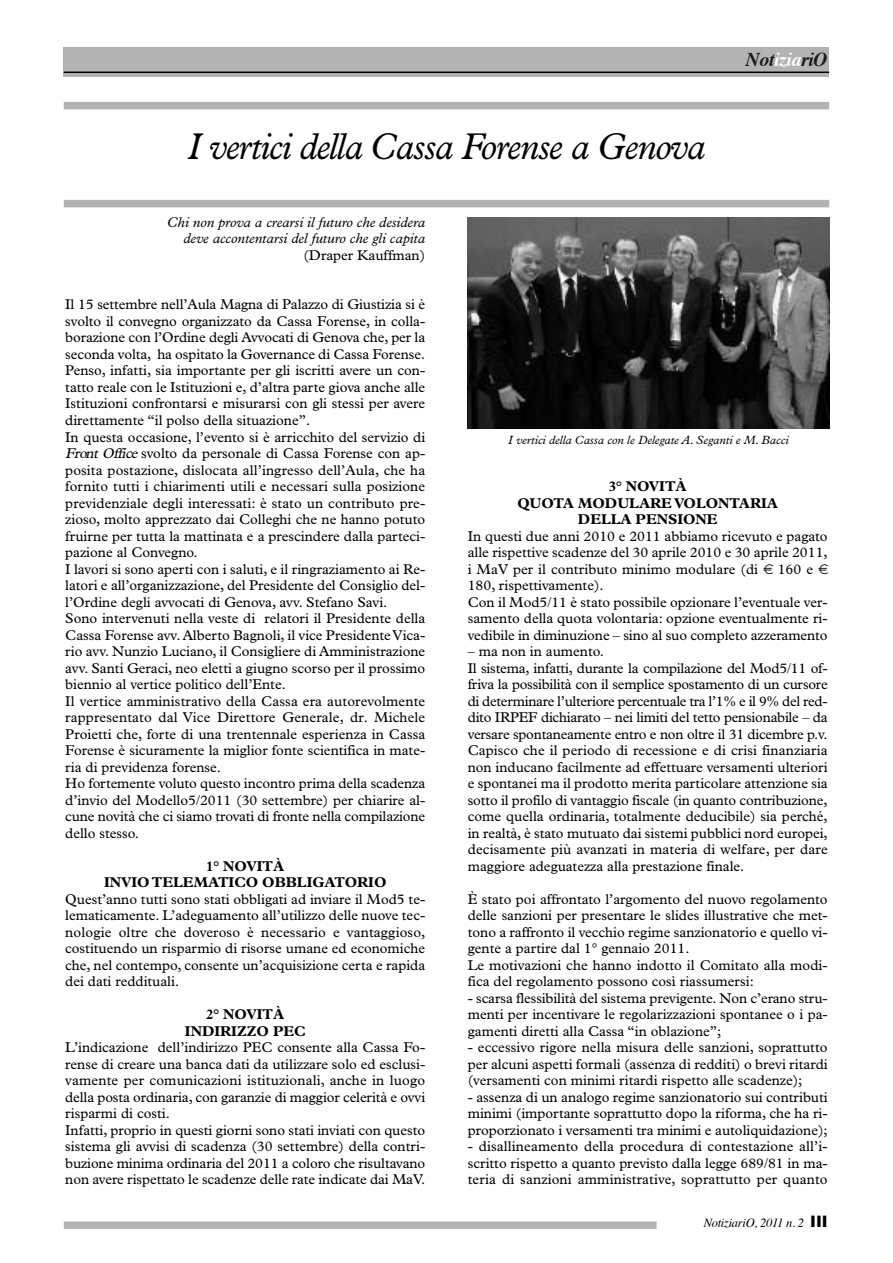
<style>
.page{position:relative;width:893px;height:1263px;background:#fff}
.page>*{position:absolute;margin:0;border:0;box-sizing:border-box;transform-origin:0 0}
.t1{font:italic 37.5px "Plantin";letter-spacing:-.025em;color:#000;scale:.95 1}
.t2{font:italic 700 19.5px "Times";letter-spacing:-.015em;color:#191919}
.t3{font:14.25px/16.5px "Plantin";color:#000;text-align:justify}
.t4{font:700 14.25px/16.5px "Plantin";color:#000;text-align:center}
.t5{font:italic 14.25px/16.5px "Plantin";color:#000;text-align:right}
.t6{font:italic 12.45px "Times";letter-spacing:-.02em;color:#000}
.t7{font:italic 12px "Plantin";color:#000}
.s1{color:#fff}
.s2{font-style:italic}
.s3{font-family:"Franklin Gothic";font-style:normal;font-size:15px}
</style>
<div class="page">
<div style="left:64px;top:48px;width:765px;height:29px;background:#b3b3b3"></div>
<hr style="left:64px;top:72px;width:765px;height:1px;background:#000">
<div style="left:64px;top:1221px;width:593px;height:8px;background:#b3b3b3"></div>
<div style="left:64px;top:200px;width:765px;height:7px;background:#b3b3b3"></div>
<div style="left:64px;top:102px;width:765px;height:7px;background:#b3b3b3"></div>
<img style="left:468px;top:218px;width:361px;height:211px">
<h1 class="t1" style="left:187px;top:133px;width:547px">I vertici della Cassa Forense a Genova</h1>
<h2 class="t2" style="left:746px;top:52px;width:83px">Not<span class="s1">izia</span>riO</h2>
<p class="t5" style="left:167px;top:215px;width:259px">Chi non prova a crearsi il futuro che desidera deve accontentarsi del futuro che gli capita</p>
<p class="t3" style="left:303px;top:248px;width:123px">(Draper Kauffman)</p>
<p class="t3" style="left:65px;top:298px;width:361px;text-align:left">Il 15 settembre nell’Aula Magna di Palazzo di Giustizia si è svolto il convegno organizzato da Cassa Forense, in colla&shy;borazione con l’Ordine degli Avvocati di Genova che, per la seconda volta, ha ospitato la Governance di Cassa Forense.<br>Penso, infatti, sia importante per gli iscritti avere un con&shy;tatto reale con le Istituzioni e, d’altra parte giova anche alle Istituzioni confrontarsi e misurarsi con gli stessi per avere direttamente “il polso della situazione”.<br>In questa occasione, l’evento si è arricchito del servizio di <span class="s2">Front Office</span>svolto da personale di Cassa Forense con ap&shy;posita postazione, dislocata all’ingresso dell’Aula, che ha fornito tutti i chiarimenti utili e necessari sulla posizione previdenziale degli interessati: è stato un contributo pre&shy;zioso, molto apprezzato dai Colleghi che ne hanno potuto fruirne per tutta la mattinata e a prescindere dalla parteci&shy;pazione al Convegno.<br>I lavori si sono aperti con i saluti, e il ringraziamento ai Re&shy;latori e all’organizzazione, del Presidente del Consiglio del&shy;l’Ordine degli avvocati di Genova, avv. Stefano Savi.<br>Sono intervenuti nella veste di relatori il Presidente della Cassa Forense avv. Alberto Bagnoli, il vice PresidenteVica&shy;rio avv. Nunzio Luciano, il Consigliere di Amministrazione avv. Santi Geraci, neo eletti a giugno scorso per il prossimo biennio al vertice politico dell’Ente.<br>Il vertice amministrativo della Cassa era autorevolmente rappresentato dal Vice Direttore Generale, dr. Michele Proietti che, forte di una trentennale esperienza in Cassa Forense è sicuramente la miglior fonte scientifica in mate&shy;ria di previdenza forense.<br>Ho fortemente voluto questo incontro prima della scadenza d’invio del Modello5/2011 (30 settembre) per chiarire al&shy;cune novità che ci siamo trovati di fronte nella compilazione dello stesso.</p>
<p class="t4" style="left:104px;top:859px;width:284px">1° NOVITÀ<br>INVIO TELEMATICO OBBLIGATORIO</p>
<p class="t3" style="left:65px;top:892px;width:361px">Quest’anno tutti sono stati obbligati ad inviare il Mod5 te&shy;lematicamente. L’adeguamento all’utilizzo delle nuove tec&shy;nologie oltre che doveroso è necessario e vantaggioso, costituendo un risparmio di risorse umane ed economiche che, nel contempo, consente un’acquisizione certa e rapida dei dati reddituali.</p>
<p class="t4" style="left:185px;top:1007px;width:122px">2° NOVITÀ<br>INDIRIZZO PEC</p>
<p class="t3" style="left:65px;top:1040px;width:361px;text-align:left">L’indicazione dell’indirizzo PEC consente alla Cassa Fo&shy;rense di creare una banca dati da utilizzare solo ed esclusi&shy;vamente per comunicazioni istituzionali, anche in luogo della posta ordinaria, con garanzie di maggior celerità e ovvi risparmi di costi.<br>Infatti, proprio in questi giorni sono stati inviati con questo sistema gli avvisi di scadenza (30 settembre) della contri&shy;buzione minima ordinaria del 2011 a coloro che risultavano non avere rispettato le scadenze delle rate indicate dai MaV.</p>
<p class="t7" style="left:508px;top:435px;width:282px">I vertici della Cassa con le Delegate A. Seganti e M. Bacci</p>
<p class="t4" style="left:517px;top:479px;width:262px">3° NOVITÀ<br>QUOTA MODULARE VOLONTARIA<br>DELLA PENSIONE</p>
<p class="t3" style="left:468px;top:529px;width:361px">In questi due anni 2010 e 2011 abbiamo ricevuto e pagato alle rispettive scadenze del 30 aprile 2010 e 30 aprile 2011, i MaV per il contributo minimo modulare (di</p>
<p class="t3" style="left:778px;top:562px;width:37px">160 e</p>
<p class="t3" style="left:468px;top:579px;width:361px;text-align:left">180, rispettivamente).<br>Con il Mod5/11 è stato possibile opzionare l’eventuale ver&shy;samento della quota volontaria: opzione eventualmente ri&shy;vedibile in diminuzione – sino al suo completo azzeramento</p>
<p class="t3" style="left:468px;top:645px;width:361px;text-align:left">– ma non in aumento.<br>Il sistema, infatti, durante la compilazione del Mod5/11 of&shy;friva la possibilità con il semplice spostamento di un cursore di determinare l’ulteriore percentuale tra l’1% e il 9% del red&shy;dito IRPEF dichiarato – nei limiti del tetto pensionabile – da versare spontaneamente entro e non oltre il 31 dicembre p.v.<br>Capisco che il periodo di recessione e di crisi finanziaria non inducano facilmente ad effettuare versamenti ulteriori e spontanei ma il prodotto merita particolare attenzione sia sotto il profilo di vantaggio fiscale (in quanto contribuzione, come quella ordinaria, totalmente deducibile) sia perché, in realtà, è stato mutuato dai sistemi pubblici nord europei, decisamente più avanzati in materia di welfare, per dare maggiore adeguatezza alla prestazione finale.</p>
<p class="t3" style="left:468px;top:892px;width:361px;text-align:left">È stato poi affrontato l’argomento del nuovo regolamento delle sanzioni per presentare le slides illustrative che met&shy;tono a raffronto il vecchio regime sanzionatorio e quello vi&shy;gente a partire dal 1° gennaio 2011.<br>Le motivazioni che hanno indotto il Comitato alla modi&shy;fica del regolamento possono così riassumersi:</p>
<p class="t3" style="left:468px;top:991px;width:361px">- scarsa flessibilità del sistema previgente. Non c’erano stru&shy;menti per incentivare le regolarizzazioni spontanee o i pa&shy;gamenti diretti alla Cassa “in oblazione”;</p>
<p class="t3" style="left:468px;top:1041px;width:361px">- eccessivo rigore nella misura delle sanzioni, soprattutto per alcuni aspetti formali (assenza di redditi) o brevi ritardi (versamenti con minimi ritardi rispetto alle scadenze);</p>
<p class="t3" style="left:468px;top:1090px;width:361px">- assenza di un analogo regime sanzionatorio sui contributi minimi (importante soprattutto dopo la riforma, che ha ri&shy;proporzionato i versamenti tra minimi e autoliquidazione);</p>
<p class="t3" style="left:468px;top:1140px;width:361px">- disallineamento della procedura di contestazione all’i&shy;scritto rispetto a quanto previsto dalla legge 689/81 in ma&shy;teria di sanzioni amministrative, soprattutto per quanto</p>
<p class="t6" style="left:704px;top:1218px;width:125px">NotiziariO, 2011 n. 2 <span class="s3">III</span></p>
</div>
